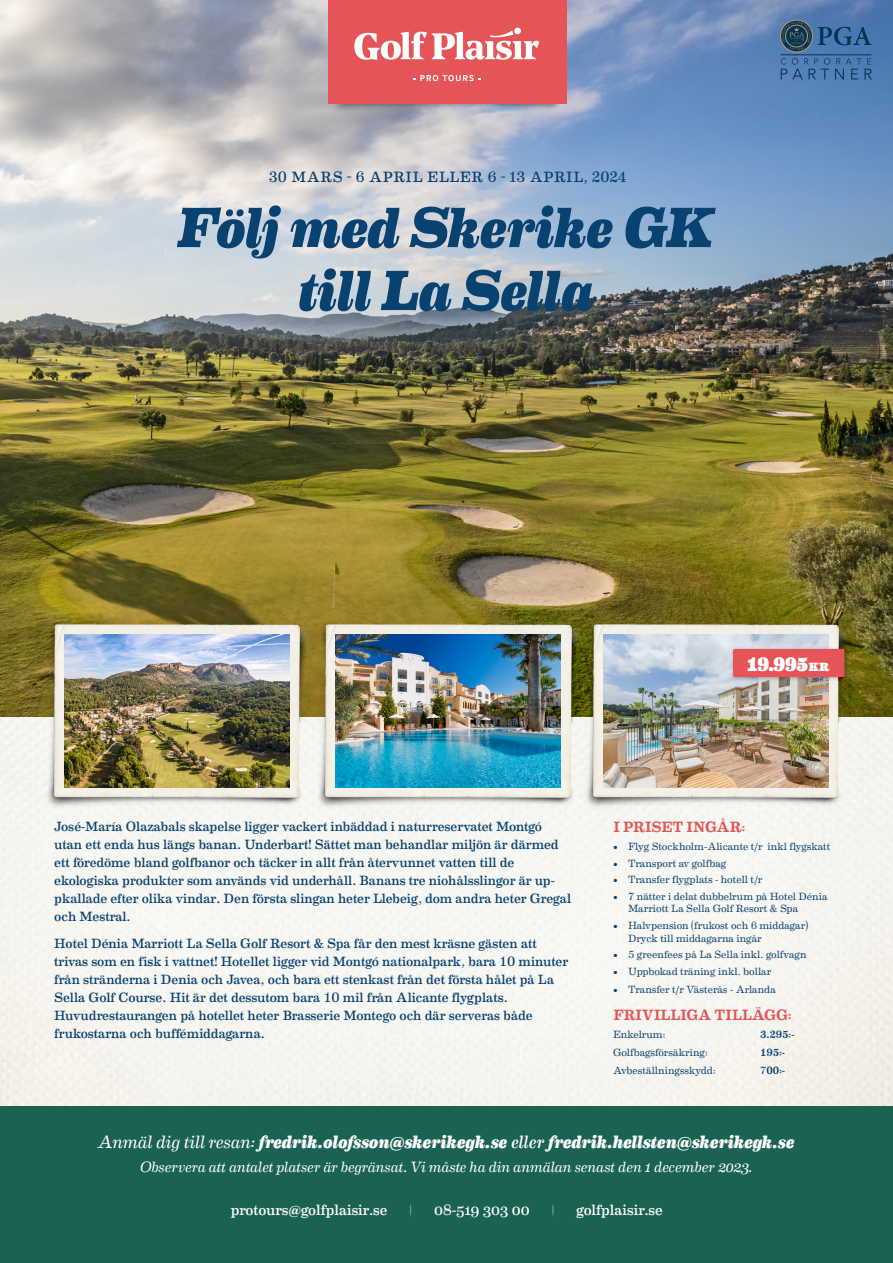
<style>
.page{position:relative;width:893px;height:1263px;background:#fff}
.page>*{position:absolute;margin:0;border:0;box-sizing:border-box;transform-origin:0 0}
.t1{font:italic 800 57px "Eames Century Modern";letter-spacing:-.025em;color:#084271}
.t2{font:900 19.5px "Eames Century Modern";color:#fff}
.t3{font:italic 800 18px "Eames Century Modern";letter-spacing:-.015em;color:#fff}
.t4{font:italic 15px "Eames Century Modern";letter-spacing:-.005em;color:#fff}
.t5{font:15px "Eames Century Modern";color:#fff}
.t6{font:15px "Eames Century Modern";letter-spacing:.035em;color:#084271}
.Bröd{font:500 15px "Eames Century Modern";color:#e45556}
.Bröd-2{font:13.5px/18px "Eames Century Modern";color:#084271}
.Bröd-3{font:10.5px/12.6px "Eames Century Modern";letter-spacing:-.005em;color:#084271}
.Bröd-4{font:500 10.5px "Eames Century Modern";color:#084271}
.s1{font-size:12px}
.s2{font-weight:400}
</style>
<div class="page">
<div style="left:0;top:716px;width:893px;height:390px;background:#f6f6f1"></div>
<div style="left:0;top:1106px;width:893px;height:157px;background:#1a6354"></div>
<img style="left:0;top:0;width:893px;height:716px">
<img style="left:317px;top:610px;width:255px;height:203px">
<img style="left:336px;top:635px;width:225px;height:153px">
<img style="left:34px;top:610px;width:283px;height:203px">
<img style="left:65px;top:635px;width:225px;height:153px">
<img style="left:572px;top:610px;width:284px;height:203px">
<img style="left:603px;top:635px;width:225px;height:153px">
<div style="left:730px;top:646px;width:119px;height:36px;background:#231f20;opacity:.3"></div>
<svg style="left:733px;top:649px;width:111px;height:32px;background:#dc5e5f"></svg>
<img style="left:321px;top:0;width:255px;height:117px">
<div style="left:329px;top:0;width:238px;height:103px;background:#e55557"></div>
<svg style="left:354px;top:30px;width:185px;height:30px"></svg>
<div style="left:514px;top:28px;width:7px;height:6px;background:#fff;border-radius:50%"></div>
<svg style="left:413px;top:75px;width:67px;height:6px"></svg>
<svg style="left:780px;top:20px;width:92px;height:32px;background:#3d658c"></svg>
<hr style="left:781px;top:55px;width:90px;height:1px;background:#023652">
<svg style="left:781px;top:58px;width:91px;height:21px;background:#4674a7"></svg>
<p class="t6" style="left:269px;top:166px;width:359px">30 MARS - 6 APRIL ELLER 6 - 13 APRIL, 2024</p>
<p class="t1" style="left:178px;top:184px;width:537px">Följ med Skerike GK</p>
<p class="t1" style="left:297px;top:247px;width:299px">till La Sella</p>
<p class="t2" style="left:748px;top:649px;width:83px">19.995<span class="s1">KR</span></p>
<p class="Bröd-2" style="left:54px;top:817px;width:506px">José-María Olazabals skapelse ligger vackert inbäddad i naturreservatet Montgó utan ett enda hus längs banan. Underbart! Sättet man behandlar miljön är därmed ett föredöme bland golfbanor och täcker in allt från återvunnet vatten till de</p>
<p class="Bröd-2" style="left:54px;top:871px;width:518px">ekologiska produkter som används vid underhåll. Banans tre niohålsslingor är up&shy;pkallade efter olika vindar. Den första slingan heter Llebeig, dom andra heter Gregal och Mestral.</p>
<p class="Bröd-2" style="left:54px;top:934px;width:516px">Hotel Dénia Marriott La Sella Golf Resort &amp; Spa får den mest kräsne gästen att trivas som en fisk i vattnet! Hotellet ligger vid Montgó nationalpark, bara 10 minuter från stränderna i Denia och Javea, och bara ett stenkast från det första hålet på La Sella Golf Course. Hit är det dessutom bara 10 mil från Alicante flygplats.</p>
<p class="Bröd-2" style="left:54px;top:1006px;width:480px">Huvudrestaurangen på hotellet heter Brasserie Montego och där serveras både</p>
<p class="Bröd-2" style="left:54px;top:1024px;width:212px">frukostarna och buffémiddagarna.</p>
<p class="Bröd" style="left:613px;top:816px;width:134px">I PRISET INGÅR:</p>
<p class="Bröd-3" style="left:613px;top:840px;width:219px">• Flyg Stockholm-Alicante t/r inkl flygskatt</p>
<p class="Bröd-3" style="left:613px;top:856px;width:115px">• Transport av golfbag</p>
<p class="Bröd-3" style="left:613px;top:873px;width:151px">• Transfer flygplats - hotell t/r</p>
<p class="Bröd-3" style="left:628px;top:889px;width:201px;text-indent:-15px">• 7 nätter i delat dubbelrum på Hotel Dénia<br>Marriott La Sella Golf Resort &amp; Spa</p>
<p class="Bröd-3" style="left:628px;top:918px;width:182px;text-indent:-15px">• Halvpension (frukost och 6 middagar)<br>Dryck till middagarna ingår</p>
<p class="Bröd-3" style="left:613px;top:947px;width:195px">• 5 greenfees på La Sella inkl. golfvagn</p>
<p class="Bröd-3" style="left:613px;top:964px;width:160px">• Uppbokad träning inkl. bollar</p>
<p class="Bröd-3" style="left:613px;top:982px;width:164px">• Transfer t/r Västerås - Arlanda</p>
<p class="Bröd" style="left:613px;top:1003px;width:180px">FRIVILLIGA TILLÄGG:</p>
<p class="Bröd-3" style="left:613px;top:1027px;width:54px">Enkelrum:</p>
<p class="Bröd-4" style="left:760px;top:1026px;width:36px">3.295:-</p>
<p class="Bröd-3" style="left:613px;top:1045px;width:96px">Golfbagsförsäkring:</p>
<p class="Bröd-4" style="left:760px;top:1044px;width:26px">195:-</p>
<p class="Bröd-3" style="left:613px;top:1063px;width:104px">Avbeställningsskydd:</p>
<p class="Bröd-4" style="left:760px;top:1062px;width:26px"><span class="s2">7</span>00:-</p>
<h3 class="t3" style="left:98px;top:1128px;width:698px"><span class="s2">Anmäl dig till resan:</span> fredrik.olofsson@skerikegk.se <span class="s2">eller</span> fredrik.hellsten@skerikegk.se</h3>
<p class="t4" style="left:140px;top:1156px;width:614px">Observera att antalet platser är begränsat. Vi måste ha din anmälan senast den 1 december 2023.</p>
<p class="t5" style="left:231px;top:1199px;width:158px">protours@golfplaisir.se</p>
<p class="t5" style="left:409px;top:1199px;width:6px">|</p>
<p class="t5" style="left:434px;top:1199px;width:97px">08-519 303 00</p>
<p class="t5" style="left:551px;top:1199px;width:6px">|</p>
<p class="t5" style="left:577px;top:1199px;width:88px">golfplaisir.se</p>
</div>
